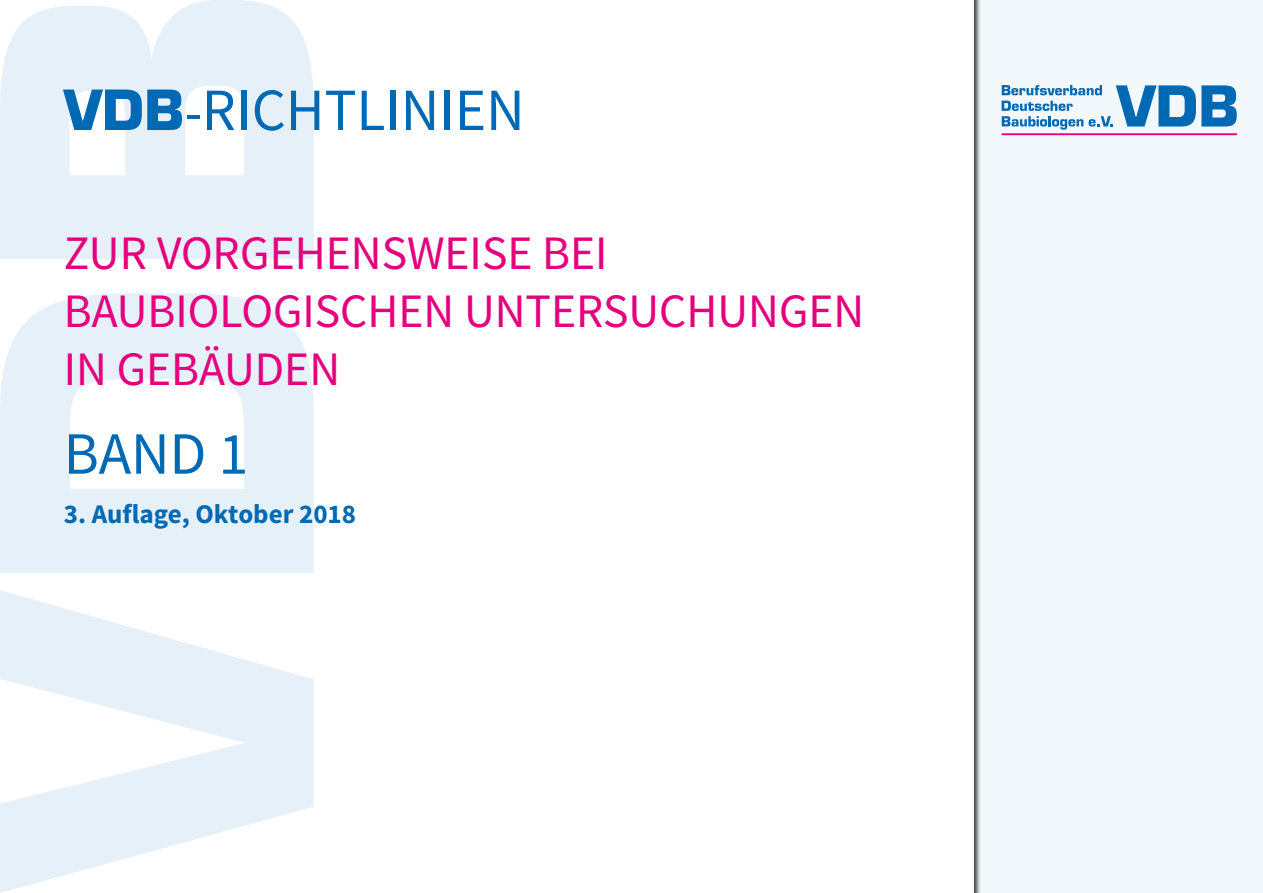
<style>
.page{position:relative;width:1263px;height:893px;background:#fff}
.page>*{position:absolute;margin:0;border:0;box-sizing:border-box;transform-origin:0 0}
.t1{font:60px "Source Sans Pro";color:#0069b4}
.t2{font:48px/57.6px "Source Sans Pro";color:#e5007d}
.t3{font:700 27px "Source Sans Pro";color:#0069b4}
.s1{font-family:"Eurostile";font-weight:700;font-size:54px}
.s2{font-size:54px}
</style>
<div class="page">
<div style="left:957px;top:0;width:306px;height:893px;background:#f2f8fb"></div>
<div style="left:0;top:0;width:974px;height:893px;background:#fff"></div>
<svg style="left:0;top:0;width:314px;height:893px;fill:#e6f0f8"></svg>
<svg style="left:1001px;top:85px;width:236px;height:45px"></svg>
<hr style="left:1002px;top:133px;width:235px;height:2px;background:#e6007d">
<p class="t1" style="left:64px;top:73px;width:462px"><span class="s1">VDB</span><span class="s2">-</span>RICHTLINIEN</p>
<p class="t2" style="left:64px;top:226px;width:802px">ZUR VORGEHENSWEISE BEI<br>BAUBIOLOGISCHEN UNTERSUCHUNGEN<br>IN GEBÄUDEN</p>
<p class="t1" style="left:64px;top:417px;width:186px">BAND 1</p>
<p class="t3" style="left:64px;top:497px;width:294px">3. Auflage, Oktober 2018</p>
</div>
